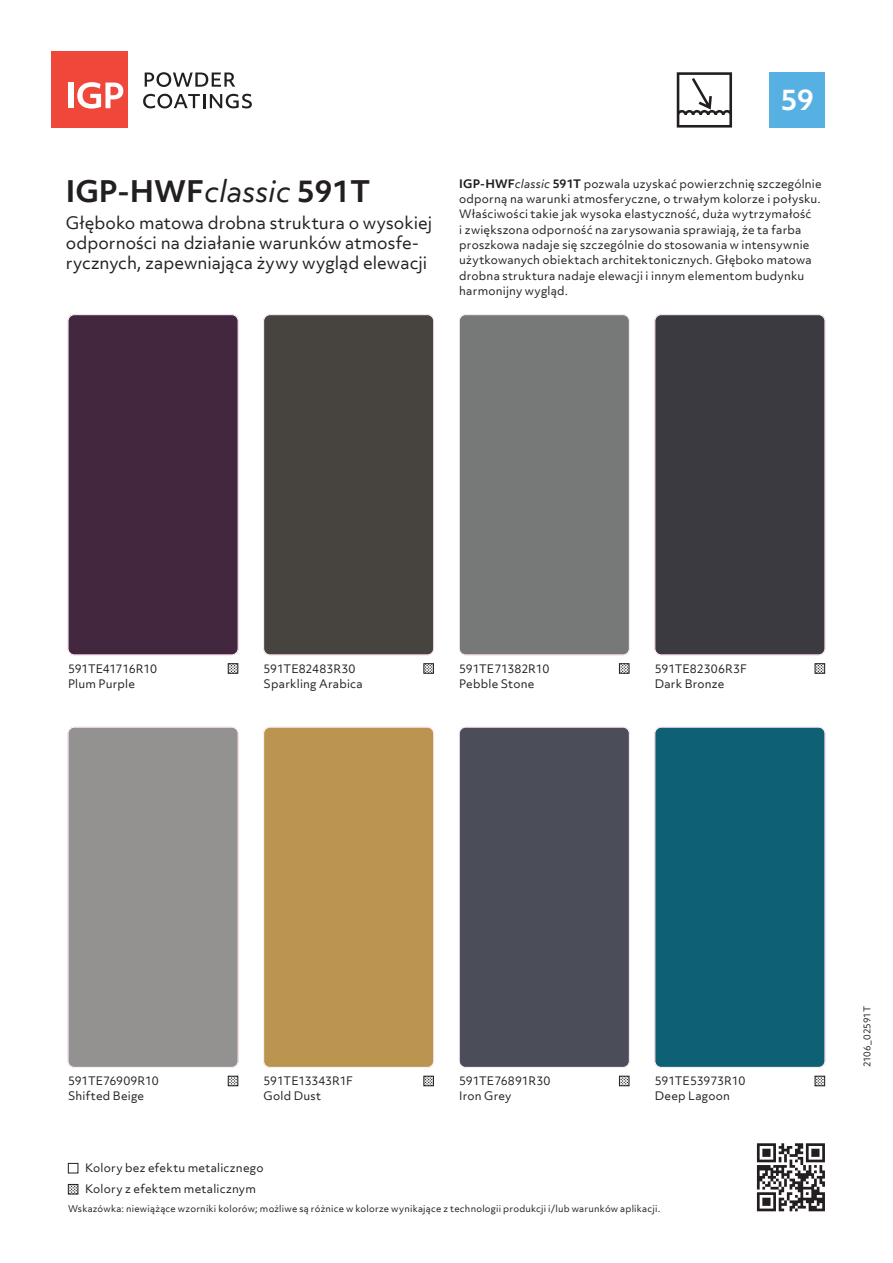
<style>
.page{position:relative;width:893px;height:1263px;background:#fff}
.page>*{position:absolute;margin:0;border:0;box-sizing:border-box;transform-origin:0 0}
.t1{font:700 28.5px "Objektiv Mk 3";color:#231f20}
.t2{font:700 27px "Objektiv Mk 3";color:#fff}
.Untertitel{font:16.5px/19.8px "Objektiv Mk 3";color:#231f20}
.Einführungstext{font:11.25px/15.3px "Objektiv Mk 3";letter-spacing:.02em;color:#231f20}
.Legende_Farbmuster{font:11.25px "Objektiv Mk 3";letter-spacing:.005em;color:#231f20}
.Lagerbewirtschaftung{font:11.25px "Objektiv Mk 3";letter-spacing:.02em;color:#231f20}
.Legende_Farbmuster-2{font:11.25px "Objektiv Mk 3";letter-spacing:-.015em;color:#231f20}
.Legende_Farbmuster-3{font:11.25px "Objektiv Mk 3";letter-spacing:-.03em;color:#231f20}
.Legende_Farbmuster-4{font:11.25px "Objektiv Mk 3";letter-spacing:-.025em;color:#231f20}
.Legende_Farbmuster-5{font:11.25px "Objektiv Mk 3";letter-spacing:.025em;color:#231f20}
.Nachweis_Information{font:9px "Objektiv Mk 3";letter-spacing:.025em;color:#231f20}
.Nachweis_Information-2{font:9px "Objektiv Mk 3";letter-spacing:-.01em;color:#231f20}
.s1{font-weight:400;font-style:italic}
.s2{font-weight:700}
.s3{font-style:italic}
</style>
<div class="page">
<svg style="left:757px;top:1143px;width:68px;height:68px"></svg>
<div style="left:68px;top:1163px;width:10px;height:10px;border:1px solid #231f20"></div>
<div style="left:770px;top:72px;width:55px;height:56px;background:#57b0e2"></div>
<div style="left:51px;top:51px;width:77px;height:77px;background:#ef483a"></div>
<svg style="left:145px;top:72px;width:90px;height:15px"></svg>
<svg style="left:143px;top:94px;width:109px;height:14px"></svg>
<div style="left:68px;top:83px;width:5px;height:25px;background:#fff"></div>
<svg style="left:77px;top:82px;width:46px;height:27px"></svg>
<svg style="left:677px;top:72px;width:55px;height:56px"></svg>
<div style="left:68px;top:1184px;width:10px;height:10px;border:1px solid #231f20"></div>
<svg style="left:69px;top:1184px;width:9px;height:10px"></svg>
<div style="left:228px;top:663px;width:10px;height:11px;border:1px solid #231f20"></div>
<svg style="left:228px;top:663px;width:10px;height:10px"></svg>
<div style="left:423px;top:663px;width:11px;height:11px;border:1px solid #231f20"></div>
<svg style="left:424px;top:663px;width:10px;height:10px"></svg>
<svg style="left:228px;top:1076px;width:10px;height:10px"></svg>
<svg style="left:424px;top:1076px;width:10px;height:10px"></svg>
<div style="left:619px;top:1076px;width:10px;height:10px;border:1px solid #231f20"></div>
<svg style="left:620px;top:1076px;width:9px;height:10px"></svg>
<div style="left:619px;top:663px;width:10px;height:11px;border:1px solid #231f20"></div>
<svg style="left:620px;top:663px;width:9px;height:10px"></svg>
<svg style="left:815px;top:1076px;width:10px;height:10px"></svg>
<div style="left:815px;top:663px;width:10px;height:11px;border:1px solid #231f20"></div>
<svg style="left:815px;top:663px;width:10px;height:10px"></svg>
<div style="left:68px;top:315px;width:170px;height:340px;background:#42273e;border-radius:6px"></div>
<div style="left:68px;top:314px;width:170px;height:341px;border:1px solid #fff;border-radius:6px"></div>
<div style="left:68px;top:727px;width:170px;height:340px;background:#939290;border-radius:6px"></div>
<div style="left:68px;top:727px;width:170px;height:340px;border:1px solid #fff;border-radius:6px"></div>
<div style="left:264px;top:315px;width:170px;height:340px;background:#47433f;border-radius:6px"></div>
<div style="left:263px;top:314px;width:171px;height:341px;border:1px solid #fff;border-radius:6px"></div>
<div style="left:264px;top:727px;width:170px;height:340px;background:#bb9550;border-radius:6px"></div>
<div style="left:263px;top:727px;width:171px;height:340px;border:1px solid #fff;border-radius:6px"></div>
<div style="left:459px;top:315px;width:170px;height:340px;background:#777878;border-radius:6px"></div>
<div style="left:459px;top:314px;width:171px;height:341px;border:1px solid #fff;border-radius:6px"></div>
<div style="left:459px;top:727px;width:170px;height:340px;background:#4b4e58;border-radius:6px"></div>
<div style="left:459px;top:727px;width:171px;height:340px;border:1px solid #fff;border-radius:6px"></div>
<div style="left:655px;top:315px;width:170px;height:340px;background:#3c3a41;border-radius:6px"></div>
<div style="left:655px;top:314px;width:170px;height:341px;border:1px solid #fff;border-radius:6px"></div>
<div style="left:655px;top:727px;width:170px;height:340px;background:#0e6175;border-radius:6px"></div>
<div style="left:655px;top:727px;width:170px;height:340px;border:1px solid #fff;border-radius:6px"></div>
<p class="t2" style="left:781px;top:80px;width:35px">59</p>
<p class="t1" style="left:66px;top:171px;width:306px">IGP-HWF<span class="s1">classic</span> 591T</p>
<p class="Einführungstext" style="left:459px;top:176px;width:364px"><span class="s2">IGP-HWF</span><span class="s3">classic</span> <span class="s2">591T</span> pozwala uzyskać powierzchnię szczególnie odporną na warunki atmosferyczne, o trwałym kolorze i połysku.<br>Właściwości takie jak wysoka elastyczność, duża wytrzymałość<br>i zwiększona odporność na zarysowania sprawiają, że ta farba proszkowa nadaje się szczególnie do stosowania w intensywnie użytkowanych obiektach architektonicznych. Głęboko matowa drobna struktura nadaje elewacji i innym elementom budynku harmonijny wygląd.</p>
<p class="Untertitel" style="left:66px;top:213px;width:368px">Głęboko matowa drobna struktura o wysokiej odporności na działanie warunków atmosfe&shy;rycznych, zapewniająca żywy wygląd elewacji</p>
<p class="Legende_Farbmuster-3" style="left:68px;top:660px;width:91px">591TE41716R10</p>
<p class="Legende_Farbmuster" style="left:68px;top:675px;width:69px">Plum Purple</p>
<p class="Legende_Farbmuster" style="left:264px;top:660px;width:93px">591TE82483R30</p>
<p class="Legende_Farbmuster" style="left:264px;top:675px;width:101px">Sparkling Arabica</p>
<p class="Legende_Farbmuster" style="left:459px;top:660px;width:92px">591TE71382R10</p>
<p class="Legende_Farbmuster" style="left:459px;top:675px;width:77px">Pebble Stone</p>
<p class="Legende_Farbmuster" style="left:655px;top:660px;width:94px">591TE82306R3F</p>
<p class="Legende_Farbmuster" style="left:655px;top:675px;width:71px">Dark Bronze</p>
<p class="Legende_Farbmuster-2" style="left:68px;top:1073px;width:92px">591TE76909R10</p>
<p class="Legende_Farbmuster" style="left:68px;top:1088px;width:78px">Shifted Beige</p>
<p class="Legende_Farbmuster-4" style="left:264px;top:1073px;width:91px">591TE13343R1F</p>
<p class="Legende_Farbmuster-5" style="left:264px;top:1088px;width:59px">Gold Dust</p>
<p class="Legende_Farbmuster" style="left:459px;top:1073px;width:93px">591TE76891R30</p>
<p class="Legende_Farbmuster" style="left:459px;top:1088px;width:54px">Iron Grey</p>
<p class="Legende_Farbmuster-2" style="left:655px;top:1073px;width:92px">591TE53973R10</p>
<p class="Legende_Farbmuster" style="left:655px;top:1088px;width:77px">Deep Lagoon</p>
<p class="Lagerbewirtschaftung" style="left:85px;top:1160px;width:180px">Kolory bez efektu metalicznego</p>
<p class="Lagerbewirtschaftung" style="left:85px;top:1181px;width:172px">Kolory z efektem metalicznym</p>
<p class="Nachweis_Information" style="left:68px;top:1202px;width:594px">Wskazówka: niewiążące wzorniki kolorów; możliwe są różnice w kolorze wynikające z technologii produkcji i/lub warunków aplikacji.</p>
<p class="Nachweis_Information-2" style="left:861px;top:1067px;width:63px;rotate:-90deg">2106_02591T</p>
</div>
